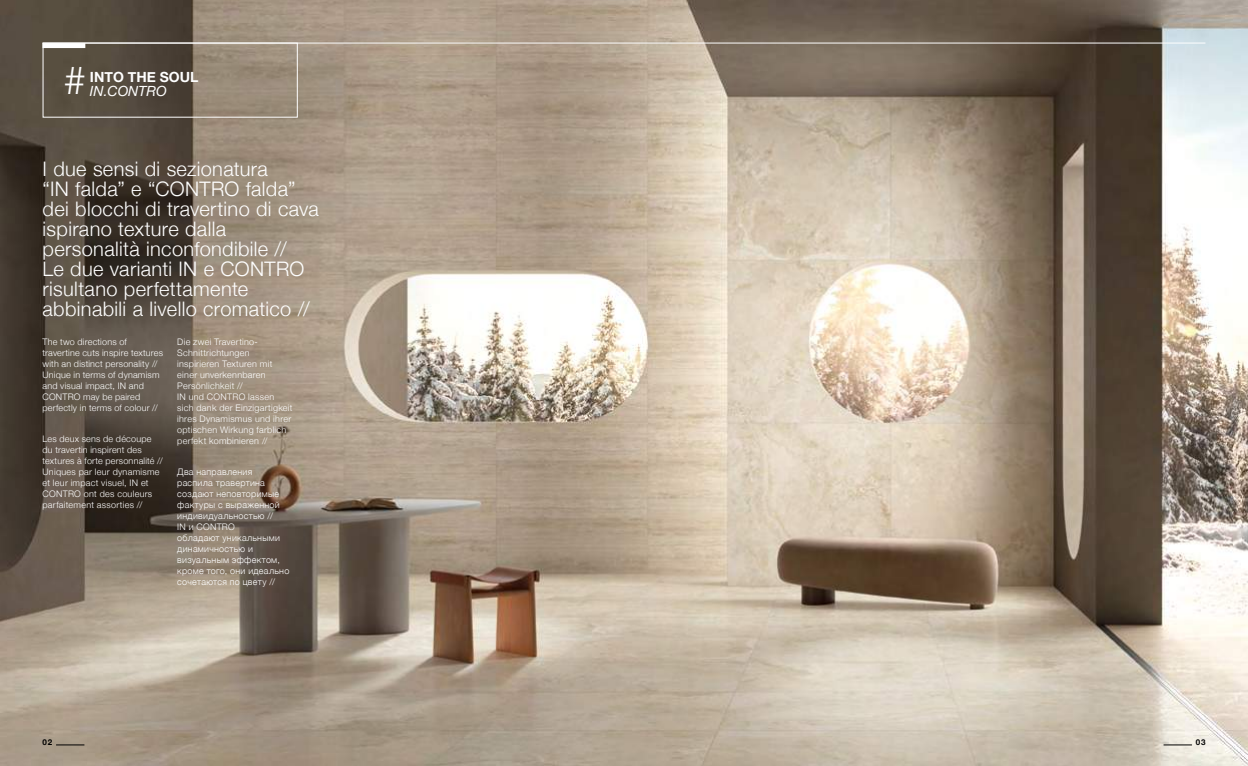
<style>
.page{position:relative;width:1248px;height:766px;background:#fff}
.page>*{position:absolute;margin:0;border:0;box-sizing:border-box;transform-origin:0 0}
.t1{font:300 39.3px "Helvetica Neue";color:#fff}
.t2{font:300 20px/20px "Helvetica Neue";letter-spacing:.015em;color:#fff}
.t3{font:700 14px "Helvetica Neue";color:#fff}
.t4{font:italic 14px "Helvetica Neue";color:#fff}
.t5{font:300 9px/11px "Helvetica Neue";letter-spacing:.03em;color:#fff}
.t6{font:700 8px "Helvetica Neue";color:#000}
</style>
<div class="page">
<img style="left:0;top:0;width:1247px;height:765px">
<hr style="left:43px;top:43px;width:1162px;height:1px;background:#fff">
<div style="left:43px;top:43px;width:42px;height:5px;background:#fff"></div>
<div style="left:43px;top:43px;width:255px;height:75px;border:1px solid #fff"></div>
<svg style="left:56px;top:744px;width:28px;height:1px"></svg>
<svg style="left:1163px;top:744px;width:28px;height:1px"></svg>
<h1 class="t1" style="left:64px;top:48px;width:23px">#</h1>
<h3 class="t3" style="left:90px;top:66px;width:110px">INTO THE SOUL</h3>
<h3 class="t4" style="left:90px;top:81px;width:78px">IN.CONTRO</h3>
<h2 class="t2" style="left:43px;top:157px;width:278px">I due sensi di sezionatura<br>“IN falda” e “CONTRO falda” dei blocchi di travertino di cava ispirano texture dalla personalità inconfondibile //<br>Le due varianti IN e CONTRO risultano perfettamente abbinabili a livello cromatico //</h2>
<p class="t5" style="left:43px;top:335px;width:122px">The two directions of travertine cuts inspire textures with an distinct personality //<br>Unique in terms of dynamism and visual impact, IN and<br>CONTRO may be paired perfectly in terms of colour //</p>
<p class="t5" style="left:43px;top:432px;width:122px">Les deux sens de découpe du travertin inspirent des textures à forte personnalité //<br>Uniques par leur dynamisme et leur impact visuel, IN et<br>CONTRO ont des couleurs parfaitement assorties //</p>
<p class="t5" style="left:177px;top:335px;width:117px">Die zwei Travertino-<br>Schnittrichtungen inspirieren Texturen mit einer unverkennbaren<br>Persönlichkeit //<br>IN und CONTRO lassen sich dank der Einzigartigkeit ihres Dynamismus und ihrer optischen Wirkung farblich perfekt kombinieren //</p>
<p class="t5" style="left:177px;top:465px;width:114px">Два направления распила травертина создают неповторимые фактуры с выраженной индивидуальностью //<br>IN и CONTRO<br>обладают уникальными динамичностью и визуальным эффектом, кроме того, они идеально сочетаются по цвету //</p>
<p class="t6" style="left:43px;top:736px;width:11px">02</p>
<p class="t6" style="left:1195px;top:736px;width:11px">03</p>
</div>
